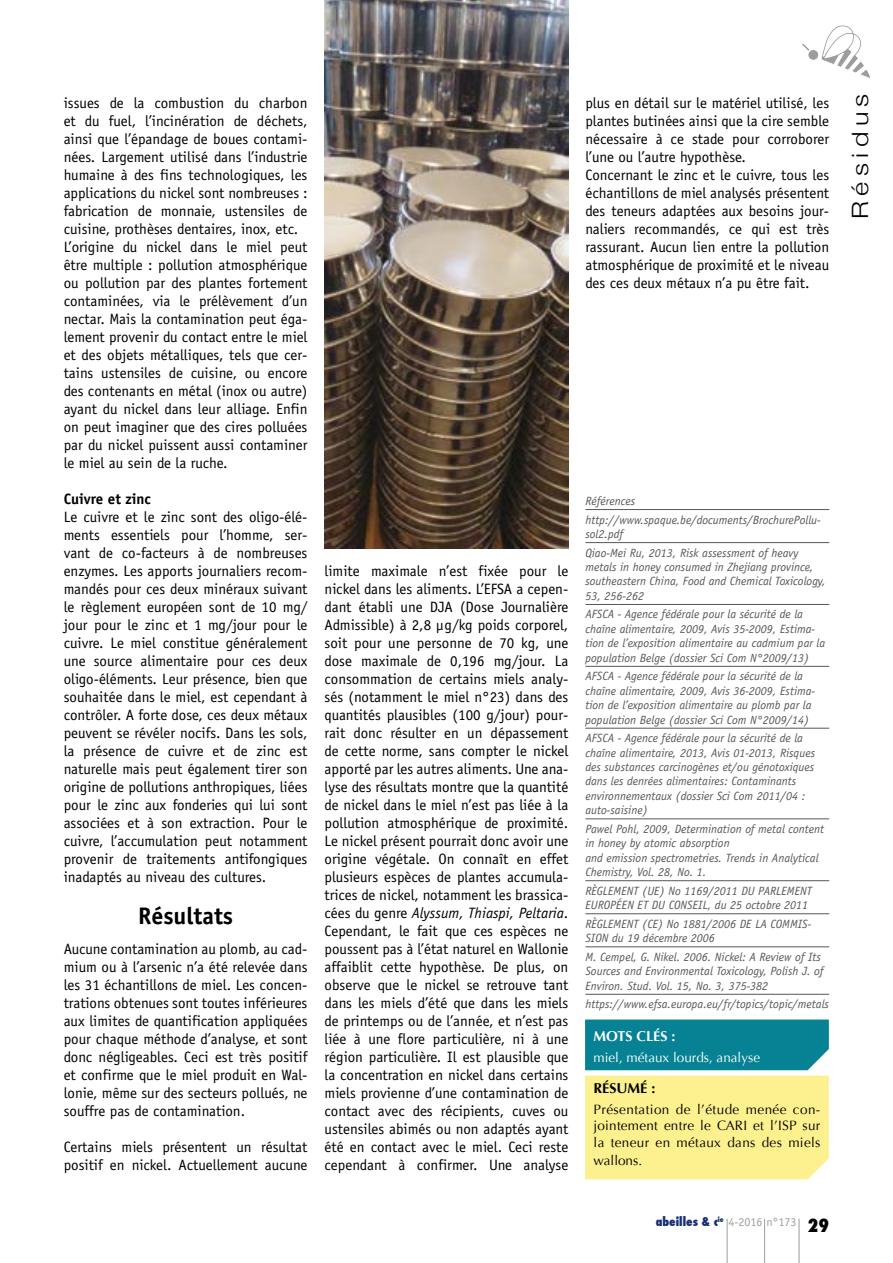
<style>
.page{position:relative;width:893px;height:1263px;background:#fff}
.page>*{position:absolute;margin:0;border:0;box-sizing:border-box;transform-origin:0 0}
.t1{font:700 24px "Officina Sans";color:#000}
.t2{font:300 22.5px "Helvetica Neue";letter-spacing:.2em;color:#000;scale:1.2 1}
.t3{font:800 condensed 18px "Futura";color:#000}
.t4{font:15px/18px "Officina Sans";color:#000}
.t5{font:700 15px "Officina Sans";color:#000}
.t6{font:700 14.25px "Optima";color:#fff}
.t7{font:700 14.25px "Optima";color:#000}
.t8{font:13.5px/16.5px "Optima";letter-spacing:.015em;color:#000;text-align:justify}
.t9{font:13.5px "Optima";color:#fff}
.t10{font:italic 12px/14.4px "Officina Sans";color:#575756}
.t11{font:12px "Officina Sans";color:#9d9d9c}
.s1{font-style:italic}
.s2{font-family:"Futura";font-weight:800;font-stretch:condensed;color:#163072}
</style>
<div class="page">
<hr style="left:727px;top:1219px;width:1px;height:44px;background:#9d9d9c">
<hr style="left:764px;top:1219px;width:1px;height:44px;background:#9d9d9c">
<hr style="left:799px;top:1219px;width:1px;height:44px;background:#9d9d9c">
<svg style="left:821px;top:25px;width:50px;height:53px"></svg>
<div style="left:808px;top:49px;width:11px;height:11px;background:#9d9d9c;border-radius:50%"></div>
<div style="left:808px;top:49px;width:11px;height:12px;border:1px solid #fff;border-radius:50%"></div>
<svg style="left:802px;top:44px;width:9px;height:8px"></svg>
<div style="left:585px;top:1019px;width:244px;height:51px;background:#078294"></div>
<div style="left:585px;top:1076px;width:244px;height:103px;background:#fcf08f"></div>
<hr style="left:585px;top:509px;width:244px;height:1px;background:#575756">
<hr style="left:585px;top:542px;width:244px;height:1px;background:#575756">
<hr style="left:585px;top:604px;width:244px;height:1px;background:#575756">
<hr style="left:585px;top:666px;width:244px;height:1px;background:#575756">
<hr style="left:585px;top:728px;width:244px;height:1px;background:#575756">
<hr style="left:585px;top:818px;width:244px;height:1px;background:#575756">
<hr style="left:585px;top:880px;width:244px;height:1px;background:#575756">
<hr style="left:585px;top:913px;width:244px;height:1px;background:#575756">
<hr style="left:585px;top:946px;width:244px;height:1px;background:#575756">
<hr style="left:585px;top:994px;width:244px;height:1px;background:#575756">
<img style="left:325px;top:0;width:243px;height:549px">
<p class="t4" style="left:64px;top:94px;width:245px">issues de la combustion du charbon et du fuel, l’incinération de déchets, ainsi que l’épandage de boues contami&shy;nées. Largement utilisé dans l’industrie humaine à des fins technologiques, les applications du nickel sont nombreuses : fabrication de monnaie, ustensiles de cuisine, prothèses dentaires, inox, etc.<br>L’origine du nickel dans le miel peut être multiple : pollution atmosphérique ou pollution par des plantes fortement contaminées, via le prélèvement d’un nectar. Mais la contamination peut éga&shy;lement provenir du contact entre le miel et des objets métalliques, tels que cer&shy;tains ustensiles de cuisine, ou encore des contenants en métal (inox ou autre) ayant du nickel dans leur alliage. Enfin on peut imaginer que des cires polluées par du nickel puissent aussi contaminer le miel au sein de la ruche.</p>
<p class="t5" style="left:64px;top:490px;width:89px">Cuivre et zinc</p>
<p class="t4" style="left:64px;top:508px;width:245px;text-align:justify">Le cuivre et le zinc sont des oligo-élé&shy;ments essentiels pour l’homme, ser&shy;vant de co-facteurs à de nombreuses enzymes. Les apports journaliers recom&shy;mandés pour ces deux minéraux suivant le règlement européen sont de 10 mg/ jour pour le zinc et 1 mg/jour pour le cuivre. Le miel constitue généralement une source alimentaire pour ces deux oligo-éléments. Leur présence, bien que souhaitée dans le miel, est cependant à contrôler. A forte dose, ces deux métaux peuvent se révéler nocifs. Dans les sols, la présence de cuivre et de zinc est naturelle mais peut également tirer son origine de pollutions anthropiques, liées pour le zinc aux fonderies qui lui sont associées et à son extraction. Pour le cuivre, l’accumulation peut notamment provenir de traitements antifongiques inadaptés au niveau des cultures.</p>
<h1 class="t1" style="left:138px;top:901px;width:97px">Résultats</h1>
<p class="t4" style="left:64px;top:940px;width:245px;text-align:justify">Aucune contamination au plomb, au cad&shy;mium ou à l’arsenic n’a été relevée dans les 31 échantillons de miel. Les concen&shy;trations obtenues sont toutes inférieures aux limites de quantification appliquées pour chaque méthode d’analyse, et sont donc négligeables. Ceci est très positif et confirme que le miel produit en Wal&shy;lonie, même sur des secteurs pollués, ne souffre pas de contamination.</p>
<p class="t4" style="left:64px;top:1138px;width:245px">Certains miels présentent un résultat positif en nickel. Actuellement aucune</p>
<p class="t4" style="left:585px;top:94px;width:245px">plus en détail sur le matériel utilisé, les plantes butinées ainsi que la cire semble nécessaire à ce stade pour corroborer l’une ou l’autre hypothèse.<br>Concernant le zinc et le cuivre, tous les échantillons de miel analysés présentent des teneurs adaptées aux besoins jour&shy;naliers recommandés, ce qui est très rassurant. Aucun lien entre la pollution atmosphérique de proximité et le niveau des ces deux métaux n’a pu être fait.</p>
<p class="t4" style="left:325px;top:562px;width:245px;text-align:justify">limite maximale n’est fixée pour le nickel dans les aliments. L’EFSA a cepen&shy;dant établi une DJA (Dose Journalière Admissible) à 2,8 μg/kg poids corporel, soit pour une personne de 70 kg, une dose maximale de 0,196 mg/jour. La consommation de certains miels analy&shy;sés (notamment le miel n°23) dans des quantités plausibles (100 g/jour) pour&shy;rait donc résulter en un dépassement de cette norme, sans compter le nickel apporté par les autres aliments. Une ana&shy;lyse des résultats montre que la quantité de nickel dans le miel n’est pas liée à la pollution atmosphérique de proximité.<br>Le nickel présent pourrait donc avoir une origine végétale. On connaît en effet plusieurs espèces de plantes accumula&shy;trices de nickel, notamment les brassica&shy;cées du genre <span class="s1">Alyssum, Thiaspi, Peltaria</span>.<br>Cependant, le fait que ces espèces ne poussent pas à l’état naturel en Wallonie affaiblit cette hypothèse. De plus, on observe que le nickel se retrouve tant dans les miels d’été que dans les miels de printemps ou de l’année, et n’est pas liée à une flore particulière, ni à une région particulière. Il est plausible que la concentration en nickel dans certains miels provienne d’une contamination de contact avec des récipients, cuves ou ustensiles abimés ou non adaptés ayant été en contact avec le miel. Ceci reste cependant à confirmer. Une analyse</p>
<p class="t10" style="left:585px;top:492px;width:237px;line-height:18.6px">Références http://www.spaque.be/documents/BrochurePollu-</p>
<p class="t10" style="left:585px;top:525px;width:215px;line-height:18.6px">sol2.pdf<br>Qiao-Mei Ru, 2013, Risk assessment of heavy</p>
<p class="t10" style="left:585px;top:560px;width:242px">metals in honey consumed in Zhejiang province, southeastern China, Food and Chemical Toxicology,<br>53, 256-262</p>
<p class="t10" style="left:585px;top:607px;width:241px">AFSCA - Agence fédérale pour la sécurité de la chaîne alimentaire, 2009, Avis 35-2009, Estima&shy;tion de l’exposition alimentaire au cadmium par la population Belge (dossier Sci Com N°2009/13)</p>
<p class="t10" style="left:585px;top:669px;width:231px">AFSCA - Agence fédérale pour la sécurité de la chaîne alimentaire, 2009, Avis 36-2009, Estima&shy;tion de l’exposition alimentaire au plomb par la population Belge (dossier Sci Com N°2009/14)</p>
<p class="t10" style="left:585px;top:731px;width:231px">AFSCA - Agence fédérale pour la sécurité de la chaîne alimentaire, 2013, Avis 01-2013, Risques des substances carcinogènes et/ou génotoxiques dans les denrées alimentaires: Contaminants environnementaux (dossier Sci Com 2011/04 : auto-saisine)</p>
<p class="t10" style="left:585px;top:822px;width:240px">Pawel Pohl, 2009, Determination of metal content in honey by atomic absorption<br>and emission spectrometries. Trends in Analytical Chemistry, Vol. 28, No. 1.</p>
<p class="t10" style="left:585px;top:883px;width:228px">RÈGLEMENT (UE) No 1169/2011 DU PARLEMENT<br>EUROPÉEN ET DU CONSEIL, du 25 octobre 2011</p>
<p class="t10" style="left:585px;top:916px;width:227px">RÈGLEMENT (CE) No 1881/2006 DE LA COMMIS-<br>SION du 19 décembre 2006</p>
<p class="t10" style="left:585px;top:949px;width:240px">M. Cempel, G. Nikel. 2006. Nickel: A Review of Its<br>Sources and Environmental Toxicology, Polish J. of<br>Environ. Stud. Vol. 15, No. 3, 375-382</p>
<p class="t10" style="left:585px;top:997px;width:245px">https://www.efsa.europa.eu/fr/topics/topic/metals</p>
<p class="t6" style="left:594px;top:1028px;width:83px">MOTS CLÉS :</p>
<p class="t9" style="left:594px;top:1049px;width:168px">miel, métaux lourds, analyse</p>
<p class="t7" style="left:594px;top:1080px;width:63px">RÉSUMÉ :</p>
<p class="t8" style="left:594px;top:1101px;width:228px">Présentation de l’étude menée con&shy;jointement entre le CARI et l’ISP sur la teneur en métaux dans des miels</p>
<p class="t8" style="left:594px;top:1152px;width:50px">wallons.</p>
<p class="t11" style="left:656px;top:1215px;width:142px"><span class="s2">abeilles &amp; c</span><sup>ie</sup> 4-2016 n°173</p>
<p class="t3" style="left:807px;top:1213px;width:23px">29</p>
<h2 class="t2" style="left:842px;top:219px;width:106px;rotate:-90deg">Résidus</h2>
</div>
